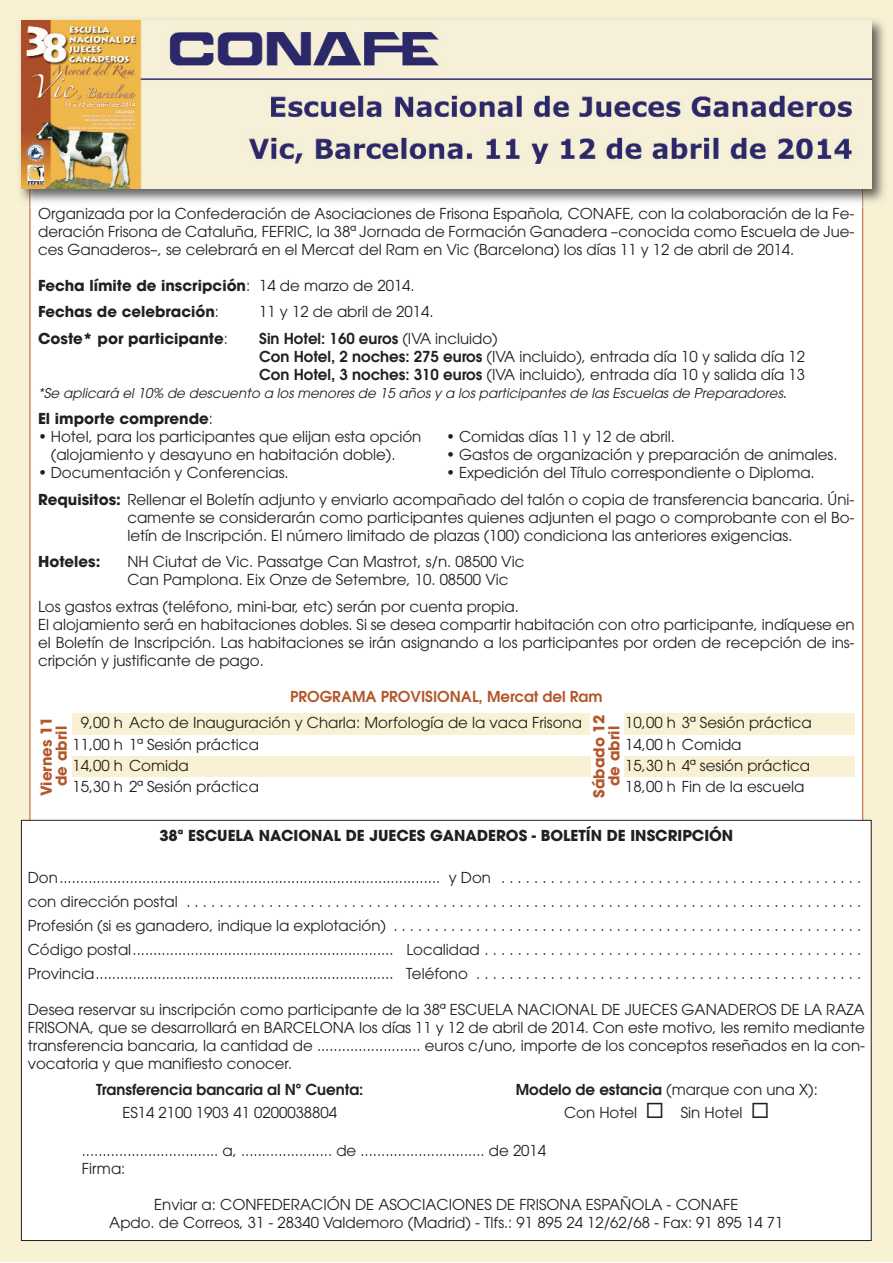
<style>
.page{position:relative;width:893px;height:1263px;background:#fff}
.page>*{position:absolute;margin:0;border:0;box-sizing:border-box;transform-origin:0 0}
.t1{font:15px/18px "Avant Garde";color:#231f20}
.t2{font:700 15px/26.5px "Avant Garde";color:#231f20}
.t3{font:600 15px "Avant Garde";color:#231f20}
.t4{font:600 15px "Avant Garde";color:#b4572a}
.t5{font:700 15px/15px "Avant Garde";color:#b4572a;text-align:center}
.t6{font:italic 13.5px "Avant Garde";color:#231f20}
.s1{font-weight:400}
.s2{font-weight:600}
.s3{font-style:normal;font-size:15px}
.s4{font-weight:700}
</style>
<div class="page">
<div style="left:0;top:0;width:892px;height:1262px;background:#f9f1d3"></div>
<div style="left:30px;top:85px;width:832px;height:1091px;background:#fff"></div>
<img style="left:20px;top:19px;width:865px;height:188px">
<img style="left:30px;top:189px;width:833px;height:18px">
<img style="left:21px;top:21px;width:850px;height:168px">
<div style="left:21px;top:820px;width:850px;height:421px;background:#fff"></div>
<div style="left:72px;top:714px;width:51px;height:21px;background:#f9f1d3"></div>
<div style="left:123px;top:714px;width:468px;height:21px;background:#f9f1d3"></div>
<div style="left:625px;top:714px;width:51px;height:21px;background:#f9f1d3"></div>
<div style="left:676px;top:714px;width:178px;height:21px;background:#f9f1d3"></div>
<div style="left:72px;top:756px;width:51px;height:21px;background:#f9f1d3"></div>
<div style="left:123px;top:756px;width:468px;height:21px;background:#f9f1d3"></div>
<div style="left:625px;top:756px;width:51px;height:21px;background:#f9f1d3"></div>
<div style="left:676px;top:756px;width:178px;height:21px;background:#f9f1d3"></div>
<p class="t1" style="left:38px;top:206px;width:818px;text-align:justify">Organizada por la Confederación de Asociaciones de Frisona Española, CONAFE, con la colaboración de la Fe&shy;deración Frisona de Cataluña, FEFRIC, la 38ª Jornada de Formación Ganadera –conocida como Escuela de Jue&shy;ces Ganaderos–, se celebrará en el Mercat del Ram en Vic (Barcelona) los días 11 y 12 de abril de 2014.</p>
<p class="t2" style="left:38px;top:273px;width:378px">Fecha límite de inscripción<span class="s1">: 14 de marzo de 2014.<br></span>Fechas de celebración<span class="s1">:</span></p>
<p class="t1" style="left:259px;top:304px;width:176px">11 y 12 de abril de 2014.</p>
<p class="t2" style="left:38px;top:326px;width:191px">Coste* por participante<span class="s1">:</span></p>
<p class="t1" style="left:259px;top:331px;width:547px"><span class="s2">Sin Hotel: 160 euros</span> (IVA incluido)<br><span class="s2">Con Hotel, 2 noches: 275 euros</span> (IVA incluido), entrada día 10 y salida día 12<br><span class="s2">Con Hotel, 3 noches: 310 euros</span> (IVA incluido), entrada día 10 y salida día 13</p>
<p class="t6" style="left:38px;top:388px;width:750px">*Se aplicará el 10% de descuento a los menores de 15 años y a los participantes de las Escuelas de Preparadores<span class="s3">.</span></p>
<p class="t2" style="left:38px;top:407px;width:176px">El importe comprende<span class="s1">:</span></p>
<p class="t1" style="left:38px;top:429px;width:385px">• Hotel, para los participantes que elijan esta opción</p>
<p class="t1" style="left:446px;top:429px;width:230px">• Comidas días 11 y 12 de abril.</p>
<p class="t1" style="left:51px;top:447px;width:346px">(alojamiento y desayuno en habitación doble).</p>
<p class="t1" style="left:446px;top:447px;width:393px">• Gastos de organización y preparación de animales.</p>
<p class="t1" style="left:38px;top:465px;width:252px">• Documentación y Conferencias.</p>
<p class="t1" style="left:38px;top:461px;width:818px;line-height:26.5px;text-indent:408px">• Expedición del Título correspondiente o Diploma.<br><span class="s4">Requisitos:</span> Rellenar el Boletín adjunto y enviarlo acompañado del talón o copia de transferencia bancaria. Úni-</p>
<p class="t1" style="left:127px;top:510px;width:729px">camente se considerarán como participantes quienes adjunten el pago o comprobante con el Bo&shy;letín de Inscripción. El número limitado de plazas (100) condiciona las anteriores exigencias.</p>
<p class="t2" style="left:38px;top:550px;width:64px">Hoteles:</p>
<p class="t1" style="left:127px;top:554px;width:398px">NH Ciutat de Vic. Passatge Can Mastrot, s/n. 08500 Vic<br>Can Pamplona. Eix Onze de Setembre, 10. 08500 Vic</p>
<p class="t1" style="left:38px;top:599px;width:818px">Los gastos extras (teléfono, mini-bar, etc) serán por cuenta propia.<br>El alojamiento será en habitaciones dobles. Si se desea compartir habitación con otro participante, indíquese en el Boletín de Inscripción. Las habitaciones se irán asignando a los participantes por orden de recepción de ins&shy;cripción y justificante de pago.</p>
<p class="t4" style="left:290px;top:691px;width:314px">PROGRAMA PROVISIONAL, Mercat del Ram</p>
<p class="t5" style="left:40px;top:796px;width:81px;rotate:-90deg">Viernes 11 de abril</p>
<p class="t1" style="left:81px;top:715px;width:503px">9,00 h Acto de Inauguración y Charla: Morfología de la vaca Frisona</p>
<p class="t5" style="left:593px;top:798px;width:85px;rotate:-90deg">Sábado 12 de abril</p>
<p class="t1" style="left:625px;top:715px;width:188px">10,00 h 3ª Sesión práctica</p>
<p class="t1" style="left:72px;top:737px;width:188px">11,00 h 1ª Sesión práctica</p>
<p class="t1" style="left:625px;top:737px;width:118px">14,00 h Comida</p>
<p class="t1" style="left:72px;top:758px;width:118px">14,00 h Comida</p>
<p class="t1" style="left:625px;top:758px;width:186px">15,30 h 4ª sesión práctica</p>
<p class="t1" style="left:72px;top:779px;width:188px">15,30 h 2ª Sesión práctica</p>
<p class="t1" style="left:625px;top:779px;width:181px">18,00 h Fin de la escuela</p>
<p class="t2" style="left:159px;top:823px;width:575px">38ª ESCUELA NACIONAL DE JUECES GANADEROS - BOLETÍN DE INSCRIPCIÓN</p>
<p class="t1" style="left:28px;top:867px;width:835px;line-height:24px;text-align:justify">Don............................................................................................ y Don . . . . . . . . . . . . . . . . . . . . . . . . . . . . . . . . . . . . . . . . . . . . con dirección postal . . . . . . . . . . . . . . . . . . . . . . . . . . . . . . . . . . . . . . . . . . . . . . . . . . . . . . . . . . . . . . . . . . . . . . . . . . . . . . . . . .<br>Profesión (si es ganadero, indique la explotación) . . . . . . . . . . . . . . . . . . . . . . . . . . . . . . . . . . . . . . . . . . . . . . . . . . . . . . . . .<br>Código postal............................................................... Localidad . . . . . . . . . . . . . . . . . . . . . . . . . . . . . . . . . . . . . . . . . . . . . .<br>Provincia........................................................................ Teléfono . . . . . . . . . . . . . . . . . . . . . . . . . . . . . . . . . . . . . . . . . . . . . . .</p>
<p class="t1" style="left:28px;top:1002px;width:839px;text-align:justify">Desea reservar su inscripción como participante de la 38ª ESCUELA NACIONAL DE JUECES GANADEROS DE LA RAZA FRISONA, que se desarrollará en BARCELONA los días 11 y 12 de abril de 2014. Con este motivo, les remito mediante transferencia bancaria, la cantidad de ......................... euros c/uno, importe de los conceptos reseñados en la con&shy;vocatoria y que manifiesto conocer.</p>
<p class="t3" style="left:96px;top:1084px;width:269px">Transferencia bancaria al Nº Cuenta:</p>
<p class="t3" style="left:516px;top:1084px;width:304px">Modelo de estancia <span class="s1">(marque con una X):</span></p>
<p class="t1" style="left:122px;top:1105px;width:216px">ES14 2100 1903 41 0200038804</p>
<p class="t1" style="left:564px;top:1105px;width:207px">Con Hotel ◻ Sin Hotel ◻</p>
<p class="t1" style="left:82px;top:1143px;width:466px">................................. a, ...................... de .............................. de 2014<br>Firma:</p>
<p class="t1" style="left:109px;top:1197px;width:676px;text-align:center">Enviar a: CONFEDERACIÓN DE ASOCIACIONES DE FRISONA ESPAÑOLA - CONAFE<br>Apdo. de Correos, 31 - 28340 Valdemoro (Madrid) - Tlfs.: 91 895 24 12/62/68 - Fax: 91 895 14 71</p>
</div>
